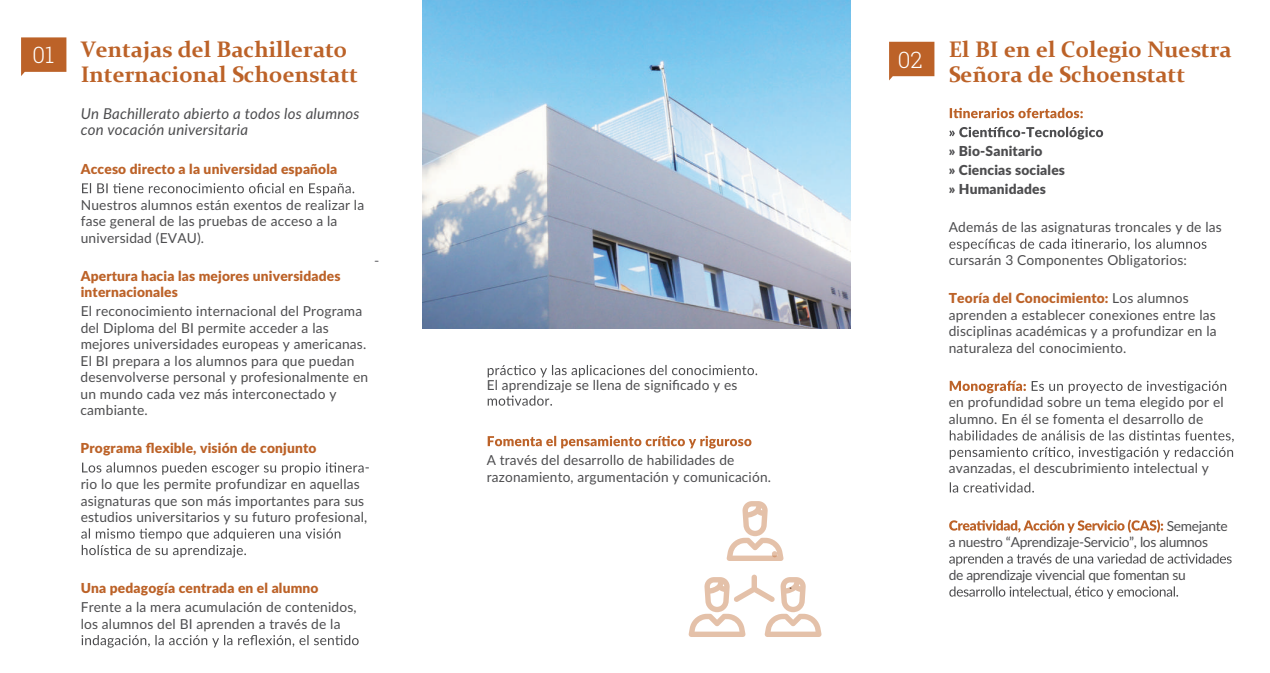
<style>
.page{position:relative;width:1270px;height:673px;background:#fff}
.page>*{position:absolute;margin:0;border:0;box-sizing:border-box;transform-origin:0 0}
.t1{font:700 22.5px/25px "Constantia";color:#bc6228}
.t2{font:300 22.5px "Roboto Slab";color:#fff}
.t3{font:italic 15px/16.2px "Lato";letter-spacing:.015em;color:#4d4d4f}
.t4{font:15px "Calibri";color:#56565a}
.t5{font:13.75px/16.5px "Lato";letter-spacing:.015em;color:#4d4d4f}
.t6{font:900 13.75px/16.5px "Lato";letter-spacing:.015em;color:#bc6228}
.t7{font:13.75px/16.5px "Lato";letter-spacing:-.02em;color:#4d4d4f}
.t8{font:900 13.75px/19px "Lato";letter-spacing:.015em;color:#4d4d4f}
.s1{font-weight:900;color:#bc6228}
</style>
<div class="page">
<svg style="left:949px;top:108px;width:133px;height:10px"></svg>
<svg style="left:949px;top:127px;width:153px;height:12px"></svg>
<svg style="left:949px;top:238px;width:257px;height:13px"></svg>
<svg style="left:949px;top:380px;width:76px;height:13px"></svg>
<svg style="left:1031px;top:380px;width:195px;height:13px"></svg>
<svg style="left:949px;top:430px;width:284px;height:29px"></svg>
<svg style="left:949px;top:482px;width:84px;height:10px"></svg>
<svg style="left:949px;top:519px;width:213px;height:13px"></svg>
<svg style="left:949px;top:553px;width:282px;height:12px"></svg>
<svg style="left:949px;top:586px;width:228px;height:12px"></svg>
<svg style="left:889px;top:42px;width:45px;height:38px;background:#c2713c"></svg>
<svg style="left:82px;top:183px;width:272px;height:12px"></svg>
<svg style="left:82px;top:462px;width:281px;height:13px"></svg>
<svg style="left:81px;top:528px;width:259px;height:29px"></svg>
<svg style="left:81px;top:635px;width:277px;height:12px"></svg>
<svg style="left:21px;top:37px;width:45px;height:39px;background:#c37340"></svg>
<img style="left:422px;top:0;width:428px;height:328px">
<svg style="left:726px;top:501px;width:57px;height:60px"></svg>
<svg style="left:688px;top:574px;width:133px;height:62px"></svg>
<svg style="left:487px;top:365px;width:270px;height:12px"></svg>
<svg style="left:487px;top:395px;width:65px;height:10px"></svg>
<svg style="left:487px;top:435px;width:264px;height:13px"></svg>
<h1 class="t2" style="left:32px;top:39px;width:23px">01</h1>
<h1 class="t1" style="left:81px;top:35px;width:279px">Ventajas del Bachillerato<br>Internacional Schoenstatt</h1>
<p class="t3" style="left:81px;top:105px;width:280px">Un Bachillerato abierto a todos los alumnos con vocación universitaria</p>
<p class="t6" style="left:81px;top:160px;width:258px">Acceso directo a la universidad española</p>
<p class="t5" style="left:81px;top:196px;width:285px">Nuestros alumnos están exentos de realizar la fase general de las pruebas de acceso a la universidad (EVAU).</p>
<p class="t6" style="left:81px;top:267px;width:261px">Apertura hacia las mejores universidades internacionales</p>
<p class="t5" style="left:81px;top:302px;width:289px">El reconocimiento internacional del Programa del Diploma del BI permite acceder a las mejores universidades europeas y americanas.<br>El BI prepara a los alumnos para que puedan desenvolverse personal y profesionalmente en un mundo cada vez más interconectado y cambiante.</p>
<p class="t6" style="left:81px;top:439px;width:237px">Programa flexible, visión de conjunto</p>
<p class="t5" style="left:364px;top:458px;width:7px">-</p>
<p class="t5" style="left:81px;top:475px;width:288px">rio lo que les permite profundizar en aquellas asignaturas que son más importantes para sus estudios universitarios y su futuro profesional,</p>
<p class="t4" style="left:374px;top:250px;width:6px">-</p>
<p class="t6" style="left:81px;top:579px;width:239px">Una pedagogía centrada en el alumno</p>
<p class="t5" style="left:81px;top:598px;width:277px">Frente a la mera acumulación de contenidos, los alumnos del BI aprenden a través de la</p>
<p class="t5" style="left:486px;top:376px;width:252px">El aprendizaje se llena de significado y es</p>
<p class="t5" style="left:486px;top:451px;width:286px">A través del desarrollo de habilidades de razonamiento, argumentación y comunicación.</p>
<p class="t4" style="left:788px;top:574px;width:5px">.</p>
<h1 class="t2" style="left:897px;top:44px;width:26px">02</h1>
<h1 class="t1" style="left:948px;top:35px;width:284px">El BI en el Colegio Nuestra<br>Señora de Schoenstatt</h1>
<p class="t8" style="left:948px;top:141px;width:118px">» Bio-Sanitario<br>» Ciencias sociales » Humanidades</p>
<p class="t5" style="left:948px;top:218px;width:274px">Además de las asignaturas troncales y de las</p>
<p class="t5" style="left:948px;top:251px;width:240px">cursarán 3 Componentes Obligatorios:</p>
<p class="t5" style="left:948px;top:289px;width:269px"><span class="s1">Teoría del Conocimiento:</span> Los alumnos aprenden a establecer conexiones entre las disciplinas académicas y a profundizar en la naturaleza del conocimiento.</p>
<p class="t5" style="left:948px;top:393px;width:276px">en profundidad sobre un tema elegido por el alumno. En él se fomenta el desarrollo de</p>
<p class="t5" style="left:948px;top:459px;width:262px">avanzadas, el descubrimiento intelectual y</p>
<p class="t7" style="left:948px;top:516px;width:280px;text-indent:218px">Semejante a nuestro “Aprendizaje-Servicio”, los alumnos</p>
<p class="t7" style="left:948px;top:566px;width:239px">de aprendizaje vivencial que fomentan su</p>
</div>
